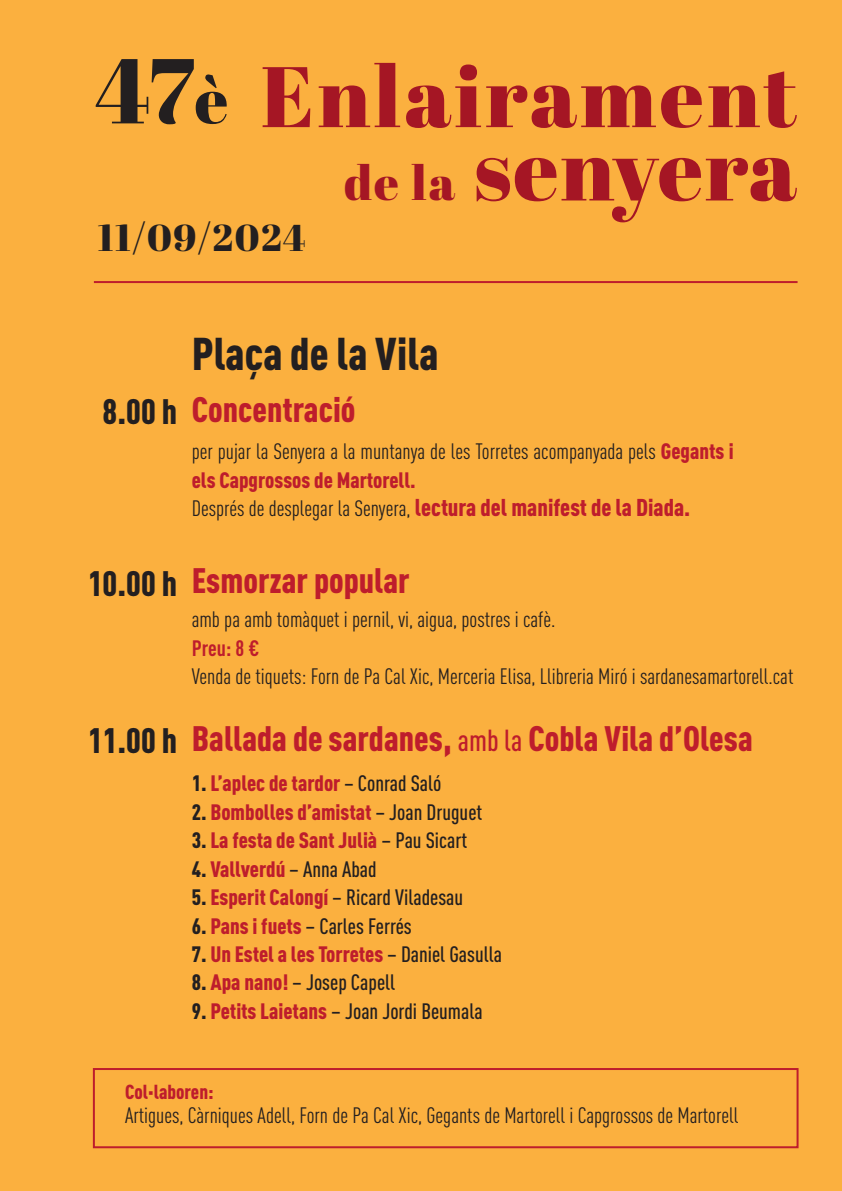
<style>
.page{position:relative;width:842px;height:1191px;background:#fbb03f}
.page>*{position:absolute;margin:0;border:0;box-sizing:border-box;transform-origin:0 0}
.t1{font:87.6px "Abril Fatface";letter-spacing:.01em;color:#a51624}
.t2{font:85.6px "Abril Fatface";letter-spacing:.04em;color:#a51624}
.t3{font:900 condensed 45.2px "DIN Pro";color:#231f20}
.t4{font:37.4px "Abril Fatface";letter-spacing:.04em;color:#231f20}
.t5{font:900 condensed 34.8px "DIN Pro";color:#be1d2c}
.t6{font:condensed 22px/28.4px "DIN Pro";color:#231f20}
.t7{font:900 condensed 22px "DIN Pro";color:#be1d2c}
.t8{font:500 condensed 22px "DIN Pro";color:#231f20}
.t9{font:700 condensed 22px "DIN Pro";color:#be1d2c}
.t10{font:900 condensed 20px "DIN Pro";color:#be1d2c}
.s1{font-size:91.8px;color:#231f20}
.s2{font-size:65.2px;color:#231f20}
.s3{font-size:48.2px}
.s4{color:#231f20}
.s5{font-weight:900;color:#be1d2c}
.s6{font-weight:900;font-size:24px;color:#be1d2c}
.s7{font-weight:500;font-size:30px}
.s8{font-weight:500;color:#231f20}
.s9{font-weight:900}
</style>
<div class="page">
<div style="left:93px;top:1068px;width:705px;height:80px;border:2px solid #be1d2c"></div>
<hr style="left:94px;top:281px;width:703px;height:2px;background:#be1d2c">
<h2 class="t2" style="left:95px;top:37px;width:703px"><span class="s1">47</span><span class="s2">è</span> Enlairament</h2>
<h1 class="t1" style="left:344px;top:108px;width:454px"><span class="s3">de la</span> senyera</h1>
<h3 class="t4" style="left:98px;top:212px;width:209px">11/09/2024</h3>
<h3 class="t3" style="left:192px;top:319px;width:248px">Plaça de la Vila</h3>
<h3 class="t5" style="left:103px;top:382px;width:254px"><span class="s4">8.00 h</span> Concentració</h3>
<p class="t6" style="left:192px;top:436px;width:543px">per pujar la Senyera a la muntanya de les Torretes acompanyada pels <span class="s5">Gegants i els Capgrossos de Martorell.<br></span>Després de desplegar la Senyera, <span class="s6">lectura del manifest de la Diada.</span></p>
<h3 class="t5" style="left:88px;top:554px;width:323px"><span class="s4">10.00 h</span> Esmorzar popular</h3>
<p class="t6" style="left:192px;top:603px;width:365px">amb pa amb tomàquet i pernil, vi, aigua, postres i cafè.</p>
<p class="t9" style="left:192px;top:631px;width:69px">Preu: 8 €</p>
<p class="t6" style="left:192px;top:660px;width:603px">Venda de tiquets: Forn de Pa Cal Xic, Merceria Elisa, Llibreria Miró i sardanesamartorell.cat</p>
<h3 class="t5" style="left:88px;top:711px;width:666px"><span class="s4">11.00 h</span> Ballada de sardanes, <span class="s7">amb la</span> Cobla Vila d’Olesa</h3>
<p class="t7" style="left:192px;top:766px;width:251px"><span class="s4">1.</span> L’aplec de tardor <span class="s8">– Conrad Saló</span></p>
<p class="t7" style="left:192px;top:794px;width:292px"><span class="s4">2.</span> Bombolles d’amistat <span class="s8">– Joan Druguet</span></p>
<p class="t7" style="left:192px;top:823px;width:277px"><span class="s4">3.</span> La festa de Sant Julià <span class="s8">– Pau Sicart</span></p>
<p class="t7" style="left:192px;top:851px;width:187px"><span class="s4">4.</span> Vallverdú <span class="s8">– Anna Abad</span></p>
<p class="t8" style="left:192px;top:881px;width:273px"><span class="s9">5.</span> <span class="s5">Esperit Calongí</span> – Ricard Viladesau</p>
<p class="t8" style="left:192px;top:909px;width:222px"><span class="s9">6.</span> <span class="s5">Pans i fuets</span> – Carles Ferrés</p>
<p class="t7" style="left:192px;top:937px;width:312px"><span class="s4">7.</span> Un Estel a les Torretes <span class="s8">– Daniel Gasulla</span></p>
<p class="t8" style="left:192px;top:966px;width:205px"><span class="s9">8.</span> <span class="s5">Apa nano!</span> – Josep Capell</p>
<p class="t8" style="left:192px;top:994px;width:292px"><span class="s9">9.</span> <span class="s5">Petits Laietans</span> – Joan Jordi Beumala</p>
<p class="t10" style="left:125px;top:1076px;width:90px">Col·laboren:</p>
<p class="t6" style="left:125px;top:1099px;width:615px">Artigues, Càrniques Adell, Forn de Pa Cal Xic, Gegants de Martorell i Capgrossos de Martorell</p>
</div>
